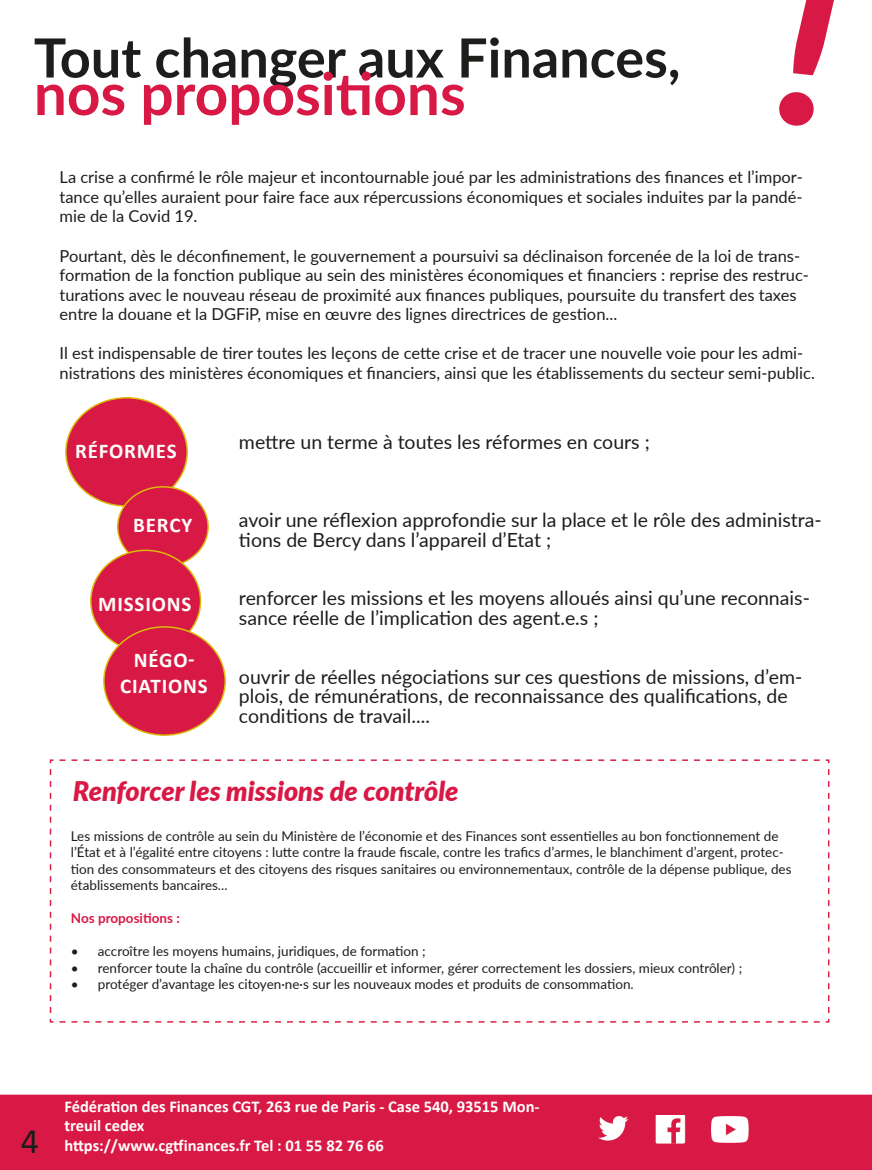
<style>
.page{position:relative;width:872px;height:1170px;background:#fff}
.page>*{position:absolute;margin:0;border:0;box-sizing:border-box;transform-origin:0 0}
.t1{font:700 58.5px "Lato";color:#d91945}
.t2{font:700 54px "Lato";color:#1d1d1b}
.t3{font:36px "Calibri";color:#1d1d1b}
.t4{font:italic 900 27px "Lato";color:#d91945}
.t5{font:700 21px/25.2px "Calibri";letter-spacing:.04em;color:#fefefc;text-align:center}
.t6{font:700 21px "Calibri";letter-spacing:.04em;color:#fffffc}
.t7{font:19.5px/19.5px "Lato";color:#1d1d1b}
.t8{font:16.5px/19.5px "Lato";color:#1d1d1b}
.t9{font:700 16.5px/19.8px "Calibri";color:#fffefd}
.t10{font:13.5px/16.5px "Lato";color:#1d1d1b}
.t11{font:700 13.5px "Lato";color:#d91945}
</style>
<div class="page">
<div style="left:0;top:1094px;width:872px;height:75px;background:#d91945"></div>
<div style="left:39px;top:1099px;width:539px;height:70px;background:#d91945"></div>
<div style="left:0;top:1125px;width:39px;height:44px;background:#d91945"></div>
<div style="left:66px;top:398px;width:121px;height:108px;background:#d91945;border-radius:50%"></div>
<div style="left:118px;top:487px;width:90px;height:79px;background:#d91945;border-radius:50%"></div>
<div style="left:117px;top:486px;width:92px;height:81px;border:2px solid #d9ba0a;border-radius:50%"></div>
<div style="left:91px;top:550px;width:109px;height:101px;background:#d91945;border-radius:50%"></div>
<div style="left:104px;top:627px;width:121px;height:108px;background:#d91945;border-radius:50%"></div>
<div style="left:103px;top:626px;width:123px;height:109px;border:2px solid #d9ba0a;border-radius:50%"></div>
<svg style="left:49px;top:759px;width:781px;height:264px"></svg>
<img style="left:593px;top:1114px;width:172px;height:37px">
<p class="t2" style="left:34px;top:18px;width:648px">Tout changer aux Finances,</p>
<p class="t1" style="left:34px;top:51px;width:433px">nos propositions</p>
<p class="t8" style="left:60px;top:167px;width:744px;text-align:justify">La crise a confirmé le rôle majeur et incontournable joué par les administrations des finances et l’impor&shy;tance qu’elles auraient pour faire face aux répercussions économiques et sociales induites par la pandé&shy;mie de la Covid 19.</p>
<p class="t8" style="left:60px;top:245px;width:751px">Pourtant, dès le déconfinement, le gouvernement a poursuivi sa déclinaison forcenée de la loi de trans&shy;formation de la fonction publique au sein des ministères économiques et financiers : reprise des restruc&shy;turations avec le nouveau réseau de proximité aux finances publiques, poursuite du transfert des taxes entre la douane et la DGFiP, mise en œuvre des lignes directrices de gestion...</p>
<p class="t8" style="left:60px;top:342px;width:757px">Il est indispensable de tirer toutes les leçons de cette crise et de tracer une nouvelle voie pour les admi&shy;nistrations des ministères économiques et financiers, ainsi que les établissements du secteur semi-public.</p>
<p class="t5" style="left:75px;top:438px;width:103px">RÉFORMES</p>
<p class="t6" style="left:133px;top:510px;width:61px">BERCY</p>
<p class="t5" style="left:98px;top:590px;width:95px">MISSIONS</p>
<p class="t5" style="left:120px;top:647px;width:89px">NÉGO-<br>CIATIONS</p>
<p class="t7" style="left:239px;top:431px;width:412px">mettre un terme à toutes les réformes en cours ;</p>
<p class="t7" style="left:239px;top:509px;width:584px">avoir une réflexion approfondie sur la place et le rôle des administra&shy;tions de Bercy dans l’appareil d’Etat ;</p>
<p class="t7" style="left:239px;top:587px;width:572px">renforcer les missions et les moyens alloués ainsi qu’une reconnais&shy;sance réelle de l’implication des agent.e.s ;</p>
<p class="t7" style="left:239px;top:665px;width:565px">ouvrir de réelles négociations sur ces questions de missions, d’em&shy;plois, de rémunérations, de reconnaissance des qualifications, de conditions de travail....</p>
<p class="t4" style="left:73px;top:770px;width:387px">Renforcer les missions de contrôle</p>
<p class="t10" style="left:71px;top:826px;width:722px">Les missions de contrôle au sein du Ministère de l’économie et des Finances sont essentielles au bon fonctionnement de l’État et à l’égalité entre citoyens : lutte contre la fraude fiscale, contre les trafics d’armes, le blanchiment d’argent, protec&shy;tion des consommateurs et des citoyens des risques sanitaires ou environnementaux, contrôle de la dépense publique, des établissements bancaires...</p>
<p class="t11" style="left:71px;top:908px;width:110px">Nos propositions :</p>
<p class="t10" style="left:71px;top:942px;width:356px">• accroître les moyens humains, juridiques, de formation ;</p>
<p class="t10" style="left:71px;top:958px;width:673px">• renforcer toute la chaîne du contrôle (accueillir et informer, gérer correctement les dossiers, mieux contrôler) ;</p>
<p class="t10" style="left:71px;top:975px;width:564px">• protéger d’avantage les citoyen·ne·s sur les nouveaux modes et produits de consommation.</p>
<p class="t9" style="left:64px;top:1095px;width:476px">Fédération des Finances CGT, 263 rue de Paris - Case 540, 93515 Mon&shy;treuil cedex</p>
<p class="t3" style="left:21px;top:1115px;width:20px">4</p>
<p class="t9" style="left:64px;top:1135px;width:321px">https://www.cgtfinances.fr Tel : 01 55 82 76 66</p>
</div>
